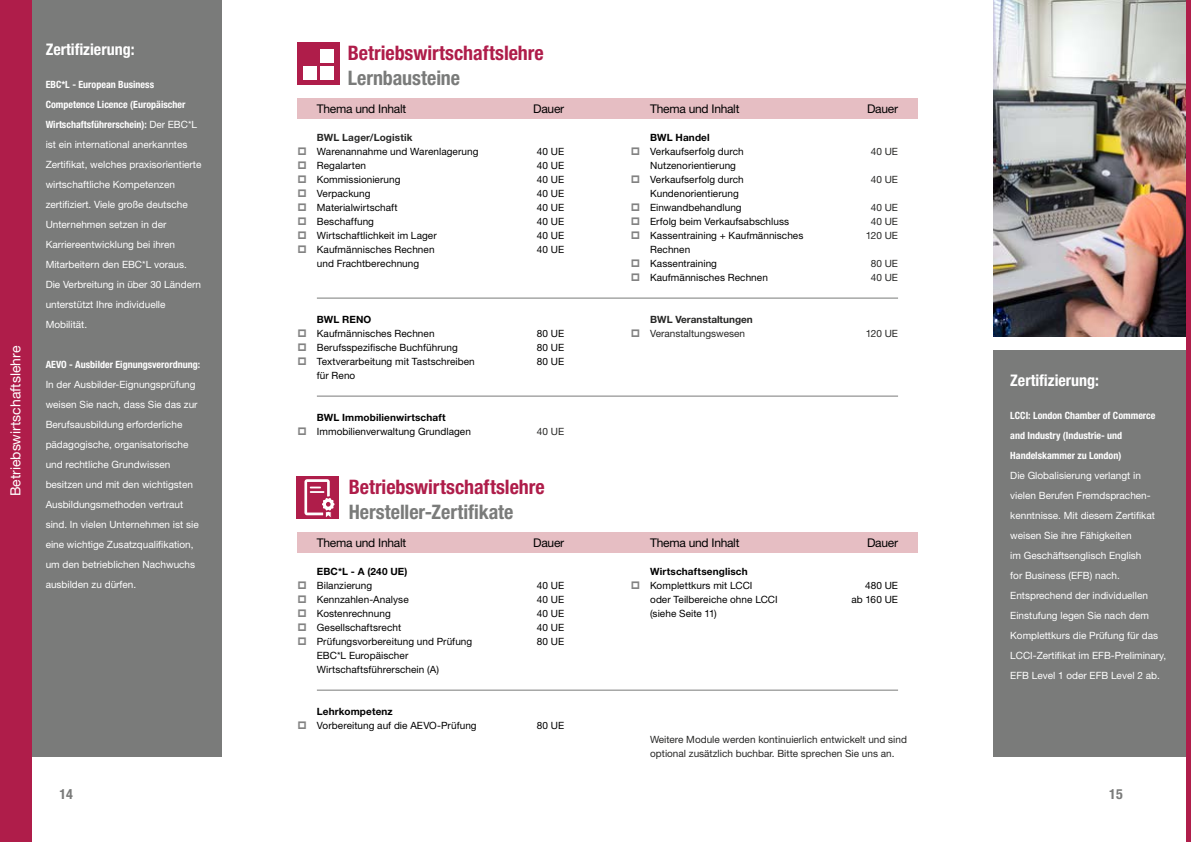
<style>
.page{position:relative;width:1191px;height:842px;background:#fff}
.page>*{position:absolute;margin:0;border:0;box-sizing:border-box;transform-origin:0 0}
.t1{font:700 condensed 20px "Helvetica Neue LT";letter-spacing:-.005em;color:#af1d4a}
.t2{font:700 condensed 20px "Helvetica Neue LT";color:#7a7b7a}
.t3{font:700 condensed 16px "Helvetica Neue LT";color:#fff}
.t4{font:14px "Helvetica Neue LT";letter-spacing:-.005em;color:#fff}
.t5{font:700 condensed 14px "Helvetica Neue LT";color:#7a7b7a}
.t6{font:12px "Helvetica Neue LT";letter-spacing:-.025em;color:#000}
.t7{font:10px/20px "Helvetica Neue LT";color:#fff}
.t8{font:10px/14px "Helvetica Neue LT";letter-spacing:.005em;color:#000}
.t9{font:10px/14px "Helvetica Neue LT";color:#272726}
.t10{font:700 condensed 10px/20px "Helvetica Neue LT";color:#fff}
.t11{font:700 10px "Helvetica Neue LT";letter-spacing:.015em;color:#000}
.t12{font:700 10px "Helvetica Neue LT";color:#272726}
.s1{font-weight:700;font-stretch:condensed}
</style>
<div class="page">
<img style="left:993px;top:0;width:193px;height:337px">
<div style="left:15px;top:0;width:206px;height:756px;background:#7a7b7a"></div>
<div style="left:297px;top:99px;width:620px;height:20px;background:#e6bec3"></div>
<div style="left:297px;top:532px;width:620px;height:21px;background:#e6bec3"></div>
<hr style="left:317px;top:298px;width:581px;height:1px;background:#7a7b7a">
<hr style="left:317px;top:396px;width:581px;height:1px;background:#7a7b7a">
<hr style="left:317px;top:690px;width:581px;height:1px;background:#7a7b7a">
<div style="left:0;top:0;width:31px;height:842px;background:#af1d4a"></div>
<div style="left:994px;top:351px;width:197px;height:406px;background:#7a7b7a"></div>
<div style="left:297px;top:477px;width:42px;height:42px;background:#af1d4a"></div>
<svg style="left:304px;top:479px;width:30px;height:39px"></svg>
<div style="left:1186px;top:0;width:5px;height:842px;background:#af1d4a"></div>
<div style="left:297px;top:43px;width:42px;height:42px;background:#af1d4a"></div>
<div style="left:303px;top:66px;width:13px;height:13px;background:#fff"></div>
<div style="left:320px;top:66px;width:14px;height:13px;background:#fff"></div>
<div style="left:320px;top:49px;width:14px;height:13px;background:#fff"></div>
<h3 class="t4" style="left:7px;top:496px;width:152px;rotate:-90deg">Betriebswirtschaftslehre</h3>
<h2 class="t3" style="left:46px;top:40px;width:90px">Zertifizierung:</h2>
<p class="t7" style="left:46px;top:74px;width:157px"><span class="s1">EBC*L - European Business<br>Competence Licence (Europäischer<br>Wirtschaftsführerschein):</span> Der EBC*L ist ein international anerkanntes<br>Zertifikat, welches praxisorientierte wirtschaftliche Kompetenzen zertifiziert. Viele große deutsche<br>Unternehmen setzen in der<br>Karriereentwicklung bei ihren<br>Mitarbeitern den EBC*L voraus.<br>Die Verbreitung in über 30 Ländern unterstützt Ihre individuelle<br>Mobilität.</p>
<p class="t10" style="left:46px;top:354px;width:156px">AEVO - Ausbilder Eignungsverordnung:</p>
<p class="t7" style="left:46px;top:374px;width:154px">In der Ausbilder-Eignungsprüfung weisen Sie nach, dass Sie das zur<br>Berufsausbildung erforderliche pädagogische, organisatorische und rechtliche Grundwissen besitzen und mit den wichtigsten<br>Ausbildungsmethoden vertraut sind. In vielen Unternehmen ist sie eine wichtige Zusatzqualifikation, um den betrieblichen Nachwuchs ausbilden zu dürfen.</p>
<h1 class="t1" style="left:348px;top:41px;width:198px">Betriebswirtschaftslehre</h1>
<h1 class="t2" style="left:348px;top:66px;width:114px">Lernbausteine</h1>
<p class="t6" style="left:317px;top:101px;width:91px">Thema und Inhalt</p>
<p class="t12" style="left:317px;top:131px;width:97px">BWL Lager/Logistik</p>
<p class="t8" style="left:317px;top:144px;width:163px">Warenannahme und Warenlagerung<br>Regalarten<br>Kommissionierung<br>Verpackung<br>Materialwirtschaft<br>Beschaffung<br>Wirtschaftlichkeit im Lager<br>Kaufmännisches Rechnen<br>und Frachtberechnung</p>
<p class="t11" style="left:317px;top:313px;width:56px">BWL RENO</p>
<p class="t8" style="left:317px;top:326px;width:159px">Kaufmännisches Rechnen<br>Berufsspezifische Buchführung<br>Textverarbeitung mit Tastschreiben für Reno</p>
<p class="t11" style="left:317px;top:411px;width:130px">BWL Immobilienwirtschaft</p>
<p class="t8" style="left:317px;top:424px;width:155px">Immobilienverwaltung Grundlagen</p>
<p class="t6" style="left:533px;top:101px;width:32px">Dauer</p>
<p class="t8" style="left:537px;top:144px;width:29px;text-align:justify">40 UE 40 UE 40 UE 40 UE 40 UE 40 UE 40 UE 40 UE</p>
<p class="t8" style="left:537px;top:326px;width:29px;text-align:justify">80 UE 80 UE 80 UE</p>
<p class="t9" style="left:537px;top:424px;width:29px">40 UE</p>
<h1 class="t1" style="left:349px;top:475px;width:198px">Betriebswirtschaftslehre</h1>
<h1 class="t2" style="left:349px;top:500px;width:166px">Hersteller-Zertifikate</h1>
<p class="t6" style="left:317px;top:535px;width:91px">Thema und Inhalt</p>
<p class="t11" style="left:317px;top:565px;width:92px">EBC*L - A (240 UE)</p>
<p class="t8" style="left:317px;top:578px;width:157px">Bilanzierung<br>Kennzahlen-Analyse<br>Kostenrechnung<br>Gesellschaftsrecht<br>Prüfungsvorbereitung und Prüfung<br>EBC*L Europäischer<br>Wirtschaftsführerschein (A)</p>
<p class="t11" style="left:317px;top:705px;width:77px">Lehrkompetenz</p>
<p class="t8" style="left:317px;top:718px;width:161px">Vorbereitung auf die AEVO-Prüfung</p>
<p class="t6" style="left:533px;top:535px;width:32px">Dauer</p>
<p class="t8" style="left:537px;top:578px;width:29px;text-align:justify">40 UE 40 UE 40 UE 40 UE 80 UE</p>
<p class="t8" style="left:537px;top:718px;width:29px">80 UE</p>
<p class="t6" style="left:650px;top:101px;width:91px">Thema und Inhalt</p>
<p class="t11" style="left:650px;top:131px;width:61px">BWL Handel</p>
<p class="t8" style="left:650px;top:144px;width:155px">Verkaufserfolg durch<br>Nutzenorientierung<br>Verkaufserfolg durch<br>Kundenorientierung<br>Einwandbehandlung<br>Erfolg beim Verkaufsabschluss<br>Kassentraining + Kaufmännisches<br>Rechnen<br>Kassentraining<br>Kaufmännisches Rechnen</p>
<p class="t12" style="left:650px;top:313px;width:104px">BWL Veranstaltungen</p>
<p class="t9" style="left:650px;top:326px;width:96px">Veranstaltungswesen</p>
<p class="t6" style="left:867px;top:101px;width:32px">Dauer</p>
<p class="t9" style="left:870px;top:144px;width:29px">40 UE</p>
<p class="t9" style="left:870px;top:172px;width:29px">40 UE</p>
<p class="t9" style="left:866px;top:200px;width:34px;text-align:center">40 UE<br>40 UE<br>120 UE</p>
<p class="t9" style="left:870px;top:256px;width:29px">80 UE<br>40 UE</p>
<p class="t9" style="left:866px;top:326px;width:34px">120 UE</p>
<p class="t6" style="left:650px;top:535px;width:91px">Thema und Inhalt</p>
<p class="t11" style="left:650px;top:565px;width:99px">Wirtschaftsenglisch</p>
<p class="t8" style="left:650px;top:578px;width:129px">Komplettkurs mit LCCI<br>oder Teilbereiche ohne LCCI (siehe Seite 11)</p>
<p class="t6" style="left:867px;top:535px;width:32px">Dauer</p>
<p class="t8" style="left:851px;top:578px;width:48px;text-align:right">480 UE ab 160 UE</p>
<p class="t9" style="left:650px;top:732px;width:258px">Weitere Module werden kontinuierlich entwickelt und sind optional zusätzlich buchbar. Bitte sprechen Sie uns an.</p>
<h2 class="t3" style="left:1010px;top:371px;width:90px">Zertifizierung:</h2>
<p class="t10" style="left:1010px;top:405px;width:147px">LCCI: London Chamber of Commerce and Industry (Industrie- und<br>Handelskammer zu London)</p>
<p class="t7" style="left:1010px;top:465px;width:157px">Die Globalisierung verlangt in vielen Berufen Fremdsprachen&shy;kenntnisse. Mit diesem Zertifikat weisen Sie ihre Fähigkeiten<br>im Geschäftsenglisch English<br>for Business (EFB) nach.<br>Entsprechend der individuellen<br>Einstufung legen Sie nach dem<br>Komplettkurs die Prüfung für das<br>LCCI-Zertifikat im EFB-Preliminary,<br>EFB Level 1 oder EFB Level 2 ab.</p>
<h3 class="t5" style="left:60px;top:785px;width:15px">14</h3>
<h3 class="t5" style="left:1109px;top:785px;width:15px">15</h3>
</div>
